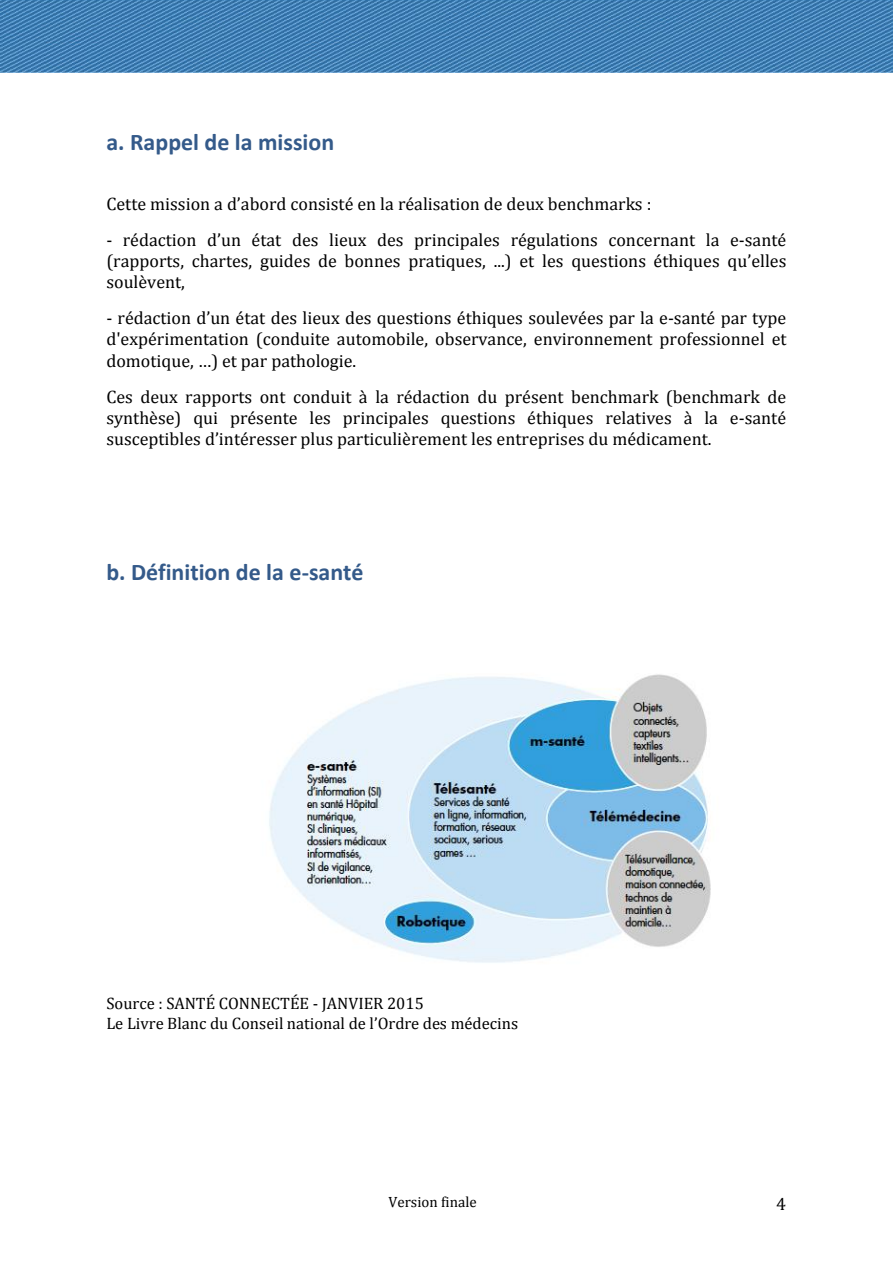
<style>
.page{position:relative;width:893px;height:1263px;background:#fff}
.page>*{position:absolute;margin:0;border:0;box-sizing:border-box;transform-origin:0 0}
.t1{font:24px "Calibri";color:#345a8a}
.t2{font:18px/21.1px "Cambria";color:#000;text-align:justify}
.t3{font:16.5px/19.5px "Cambria";color:#000}
.t4{font:15px "Cambria";color:#000}
</style>
<div class="page">
<img style="left:0;top:0;width:893px;height:72px">
<img style="left:269px;top:674px;width:442px;height:289px">
<h1 class="t1" style="left:106px;top:132px;width:229px">a. Rappel de la mission</h1>
<p class="t2" style="left:106px;top:194px;width:547px">Cette mission a d’abord consisté en la réalisation de deux benchmarks :</p>
<p class="t2" style="left:106px;top:230px;width:682px">- rédaction d’un état des lieux des principales régulations concernant la e-santé (rapports, chartes, guides de bonnes pratiques, ...) et les questions éthiques qu’elles soulèvent,</p>
<p class="t2" style="left:106px;top:309px;width:682px">- rédaction d’un état des lieux des questions éthiques soulevées par la e-santé par type d'expérimentation (conduite automobile, observance, environnement professionnel et domotique, …) et par pathologie.</p>
<p class="t2" style="left:106px;top:387px;width:681px">Ces deux rapports ont conduit à la rédaction du présent benchmark (benchmark de synthèse) qui présente les principales questions éthiques relatives à la e-santé susceptibles d’intéresser plus particulièrement les entreprises du médicament.</p>
<h1 class="t1" style="left:106px;top:562px;width:259px">b. Définition de la e-santé</h1>
<p class="t3" style="left:106px;top:995px;width:413px">Source : SANTÉ CONNECTÉE - JANVIER 2015<br>Le Livre Blanc du Conseil national de l’Ordre des médecins</p>
<p class="t4" style="left:388px;top:1195px;width:90px">Version finale</p>
<p class="t2" style="left:776px;top:1194px;width:11px">4</p>
</div>
